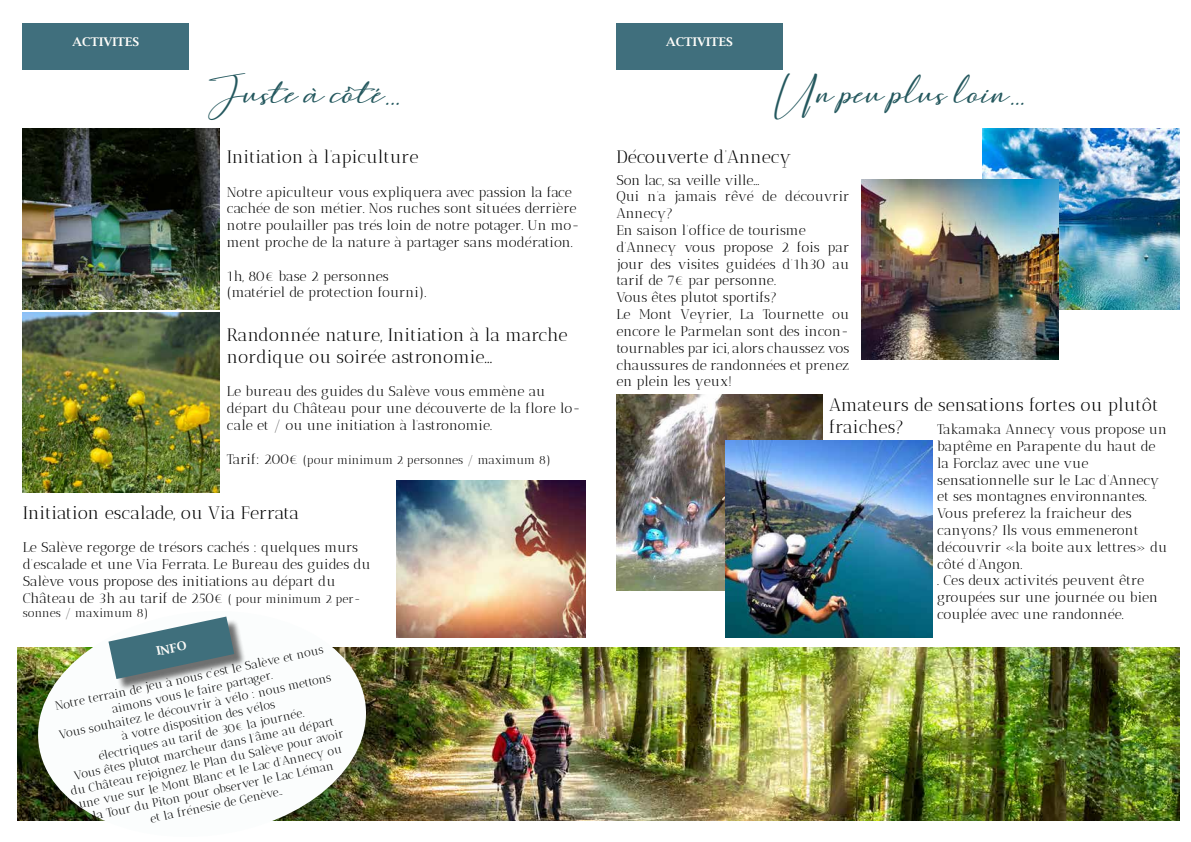
<style>
.page{position:relative;width:1191px;height:842px;background:#fff}
.page>*{position:absolute;margin:0;border:0;box-sizing:border-box;transform-origin:0 0}
.t1{font:30px "Hearth Stone";color:#24585e;scale:1.22 1}
.t2{font:18px/21.6px "Antic Didone";color:#000}
.t3{font:14px/16.8px "Antic Didone";color:#000}
.t4{font:12px/14.4px "Antic Didone";color:#000;text-align:center}
.t5{font:600 12px "Lucida Bright";color:#fffdf9}
.s1{font-size:14px}
.s2{font-size:12px}
</style>
<div class="page">
<div style="left:23px;top:23px;width:166px;height:46px;background:#406f7d"></div>
<img style="left:23px;top:129px;width:197px;height:180px">
<img style="left:23px;top:313px;width:197px;height:180px">
<img style="left:397px;top:481px;width:188px;height:156px">
<div style="left:616px;top:23px;width:166px;height:46px;background:#406f7d"></div>
<img style="left:982px;top:129px;width:197px;height:180px">
<img style="left:861px;top:179px;width:197px;height:180px">
<img style="left:17px;top:648px;width:1162px;height:173px">
<img style="left:616px;top:394px;width:206px;height:196px">
<img style="left:726px;top:440px;width:206px;height:197px">
<svg style="left:31px;top:647px;width:342px;height:174px"></svg>
<div style="left:110px;top:618px;width:136px;height:73px;background:#000;opacity:.75"></div>
<svg style="left:108px;top:616px;width:126px;height:63px"></svg>
<p class="t5" style="left:73px;top:35px;width:68px">ACTIVITES</p>
<h1 class="t1" style="left:208px;top:77px;width:159px">Juste à côté...</h1>
<p class="t2" style="left:227px;top:146px;width:193px">Initiation à l’apiculture</p>
<p class="t3" style="left:227px;top:183px;width:354px">Notre apiculteur vous expliquera avec passion la face cachée de son métier. Nos ruches sont situées derrière notre poulailler pas trés loin de notre potager. Un mo&shy;ment proche de la nature à partager sans modération.</p>
<p class="t3" style="left:227px;top:267px;width:201px">1h, 80€ base 2 personnes (matériel de protection fourni).</p>
<p class="t2" style="left:227px;top:324px;width:342px">Randonnée nature, Initiation à la marche nordique ou soirée astronomie...</p>
<p class="t3" style="left:227px;top:383px;width:355px">Le bureau des guides du Salève vous emmène au départ du Château pour une découverte de la flore lo&shy;cale et / ou une initiation à l’astronomie.</p>
<p class="t4" style="left:227px;top:452px;width:325px"><span class="s1">Tarif: 200€</span> (pour minimum 2 personnes / maximum 8)</p>
<p class="t2" style="left:23px;top:502px;width:278px">Initiation escalade, ou Via Ferrata</p>
<p class="t3" style="left:23px;top:539px;width:349px">Le Salève regorge de trésors cachés : quelques murs d’escalade et une Via Ferrata. Le Bureau des guides du Salève vous propose des initiations au départ du Château de 3h au tarif de 250€ <span class="s2">( pour minimum 2 per-</span></p>
<p class="t4" style="left:23px;top:606px;width:127px">sonnes / maximum 8)</p>
<p class="t5" style="left:155px;top:644px;width:32px;rotate:-12deg">INFO</p>
<p class="t4" style="left:51px;top:700px;width:280px;rotate:-12deg">Notre terrain de jeu à nous c’est le Salève et nous aimons vous le faire partager.<br>Vous souhaitez le découvrir à vélo : nous mettons à votre disposition des vélos<br>électriques au tarif de 30€ la journée.<br>Vous êtes plutot marcheur dans l’âme au départ du Château rejoignez le Plan du Salève pour avoir une vue sur le Mont Blanc et le Lac d’Annecy ou la Tour du Piton pour observer le Lac Léman<br>et la frénesie de Genève..</p>
<p class="t5" style="left:666px;top:35px;width:68px">ACTIVITES</p>
<h1 class="t1" style="left:770px;top:77px;width:210px">Un peu plus loin...</h1>
<p class="t2" style="left:616px;top:146px;width:176px">Découverte d’Annecy</p>
<p class="t3" style="left:616px;top:171px;width:234px">Son lac, sa veille ville...<br>Qui n’a jamais rêvé de découvrir<br>Annecy?<br>En saison l’office de tourisme d’Annecy vous propose 2 fois par jour des visites guidées d’1h30 au tarif de 7€ par personne.<br>Vous êtes plutot sportifs?<br>Le Mont Veyrier, La Tournette ou encore le Parmelan sont des incon&shy;tournables par ici, alors chaussez vos chaussures de randonnées et prenez en plein les yeux!</p>
<p class="t2" style="left:829px;top:394px;width:331px">Amateurs de sensations fortes ou plutôt fraiches?</p>
<p class="t3" style="left:937px;top:421px;width:231px">Takamaka Annecy vous propose un baptême en Parapente du haut de la Forclaz avec une vue sensationnelle sur le Lac d’Annecy et ses montagnes environnantes.<br>Vous preferez la fraicheur des canyons? Ils vous emmeneront découvrir «la boite aux lettres» du côté d’Angon.<br>. Ces deux activités peuvent être groupées sur une journée ou bien couplée avec une randonnée.</p>
</div>
